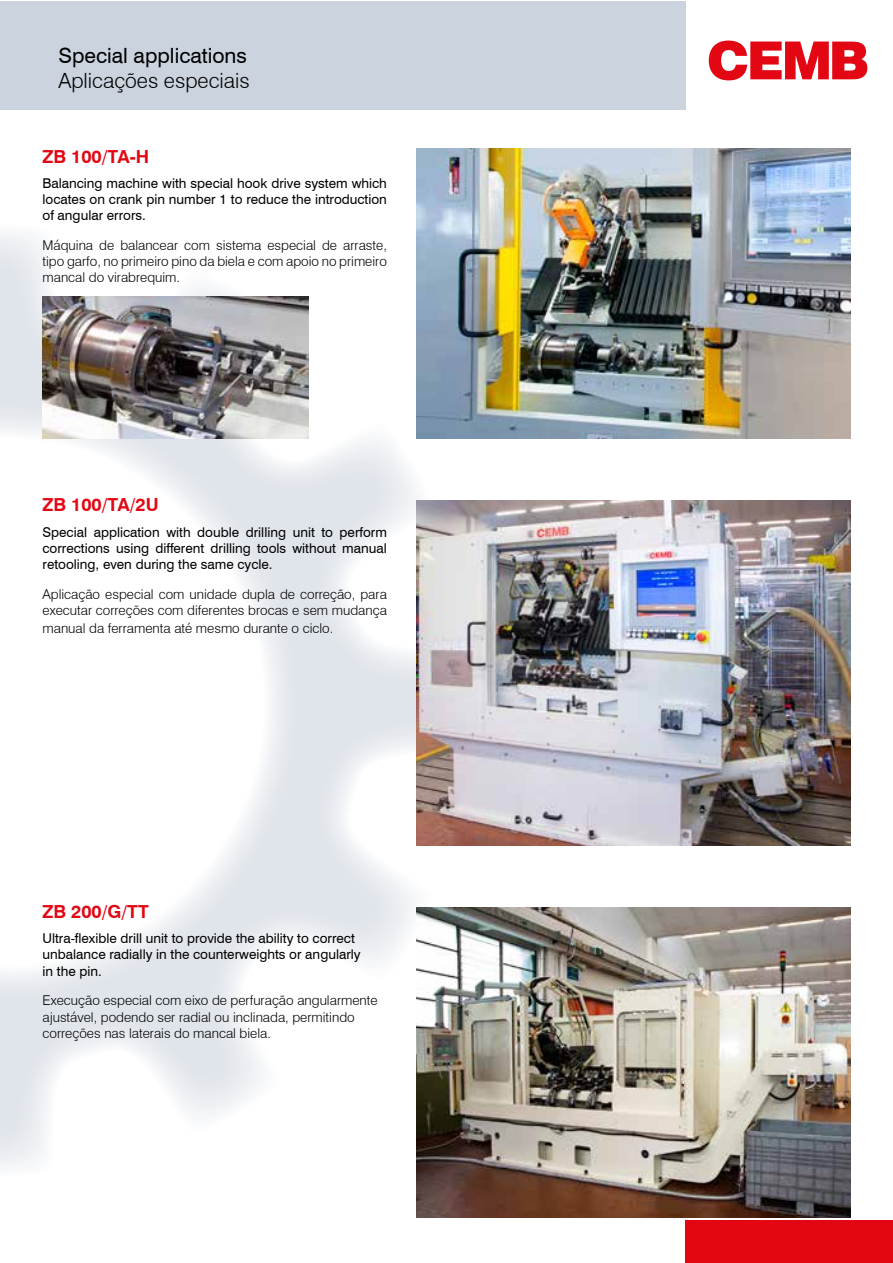
<style>
.page{position:relative;width:893px;height:1263px;background:#fff}
.page>*{position:absolute;margin:0;border:0;box-sizing:border-box;transform-origin:0 0}
.t1{font:21px "Swiss 721 BT";color:#000}
.t2{font:300 21px "Swiss 721 BT";color:#000}
.t3{font:700 18px "Swiss 721 BT";color:#e30613}
.t4{font:300 13.5px/16.2px "Swiss 721 BT";color:#000}
.t5{font:13.5px/16.2px "Swiss 721 BT";color:#000;text-align:justify}
</style>
<div class="page">
<div style="left:0;top:1px;width:685px;height:109px;background:#cbd3de"></div>
<svg style="left:709px;top:41px;width:158px;height:39px"></svg>
<div style="left:685px;top:1220px;width:207px;height:43px;background:#e30613"></div>
<svg style="left:0;top:233px;width:476px;height:934px"></svg>
<img style="left:416px;top:149px;width:434px;height:289px">
<img style="left:416px;top:908px;width:434px;height:309px">
<img style="left:416px;top:501px;width:434px;height:344px">
<img style="left:43px;top:297px;width:265px;height:141px">
<h1 class="t1" style="left:58px;top:43px;width:190px">Special applications</h1>
<h1 class="t2" style="left:58px;top:68px;width:193px">Aplicações especiais</h1>
<h2 class="t3" style="left:43px;top:145px;width:108px">ZB 100/TA-H</h2>
<p class="t5" style="left:43px;top:175px;width:346px">Balancing machine with special hook drive system which locates on crank pin number 1 to reduce the introduction of angular errors.</p>
<p class="t4" style="left:43px;top:237px;width:346px;text-align:justify">Máquina de balancear com sistema especial de arraste, tipo garfo, no primeiro pino da biela e com apoio no primeiro mancal do virabrequim.</p>
<h2 class="t3" style="left:43px;top:494px;width:118px">ZB 100/TA/2U</h2>
<p class="t5" style="left:43px;top:524px;width:346px">Special application with double drilling unit to perform corrections using different drilling tools without manual retooling, even during the same cycle.</p>
<p class="t4" style="left:43px;top:586px;width:346px">Aplicação especial com unidade dupla de correção, para executar correções com diferentes brocas e sem mudança</p>
<p class="t4" style="left:43px;top:620px;width:292px">manual da ferramenta até mesmo durante o ciclo.</p>
<h2 class="t3" style="left:43px;top:901px;width:108px">ZB 200/G/TT</h2>
<p class="t5" style="left:43px;top:930px;width:320px;text-align:left">Ultra-flexible drill unit to provide the ability to correct unbalance radially in the counterweights or angularly in the pin.</p>
<p class="t4" style="left:43px;top:992px;width:337px">Execução especial com eixo de perfuração angularmente ajustável, podendo ser radial ou inclinada, permitindo correções nas laterais do mancal biela.</p>
</div>
